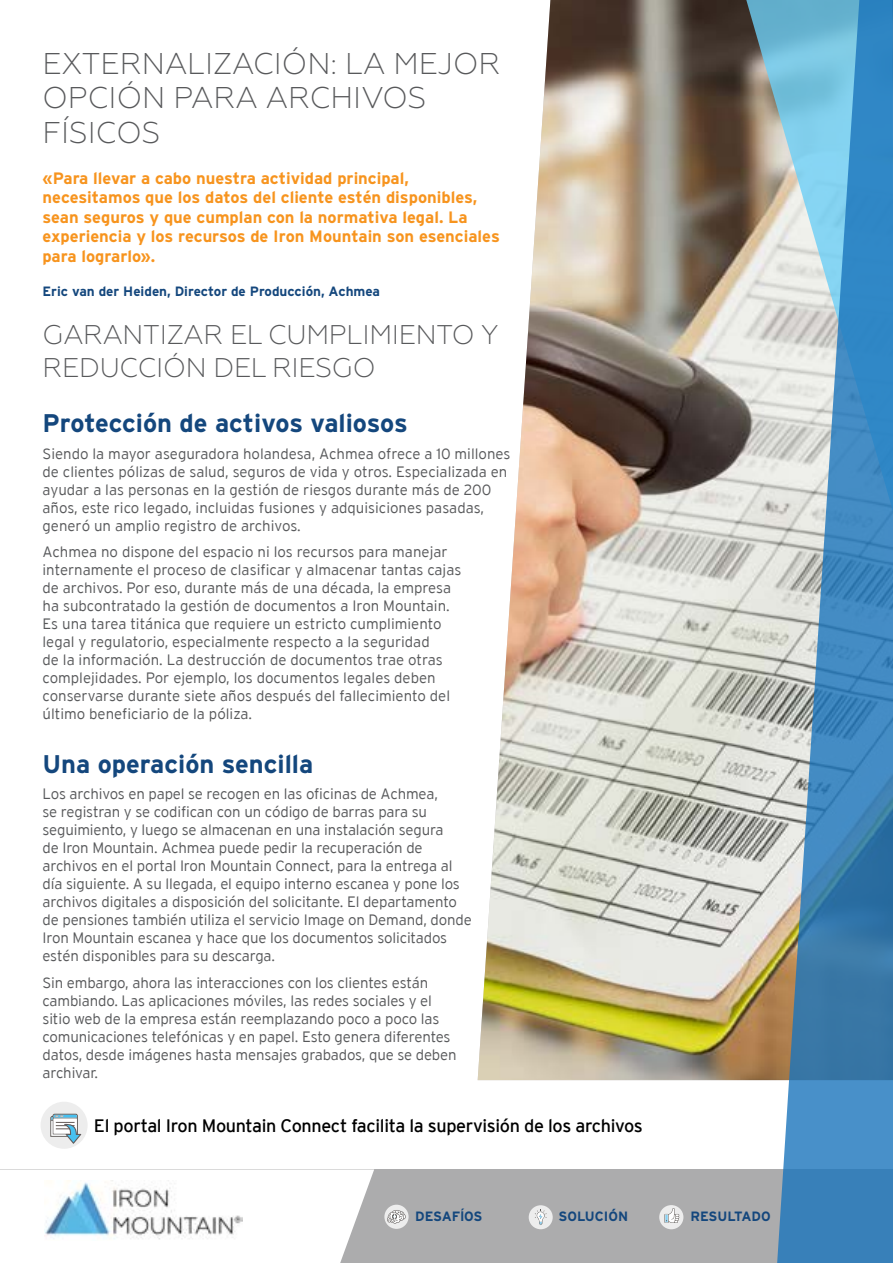
<style>
.page{position:relative;width:893px;height:1263px;background:#fff}
.page>*{position:absolute;margin:0;border:0;box-sizing:border-box;transform-origin:0 0}
.t1{font:300 30px/34.5px "Geometria";color:#58595b}
.t2{font:300 27px/33px "Geometria";letter-spacing:-.01em;color:#58595b}
.t3{font:700 25.5px "Interstate";color:#14477d}
.t4{font:18px "Interstate";letter-spacing:-.02em;color:#000}
.t5{font:700 16.5px/19.5px "Interstate";color:#f7941e}
.t6{font:300 15px/18px "Interstate";letter-spacing:-.01em;color:#58595b}
.t7{font:700 13.5px "Interstate";color:#14477d}
.s1{font-family:"Arial"}
</style>
<div class="page">
<div style="left:0;top:1169px;width:893px;height:94px;background:#acacad"></div>
<svg style="left:0;top:1169px;width:374px;height:94px;background:#f8f8f8"></svg>
<img style="left:45px;top:1180px;width:197px;height:60px">
<img style="left:478px;top:0;width:299px;height:1080px">
<svg style="left:746px;top:0;width:31px;height:513px;background:#bbbcb5"></svg>
<svg style="left:777px;top:0;width:116px;height:1263px;background:#689fc3"></svg>
<div style="left:41px;top:1102px;width:47px;height:47px;background:#ededed;border-radius:50%"></div>
<svg style="left:50px;top:1114px;width:31px;height:30px"></svg>
<div style="left:529px;top:1205px;width:24px;height:24px;background:#ededed;border-radius:50%"></div>
<svg style="left:535px;top:1209px;width:12px;height:16px"></svg>
<div style="left:659px;top:1205px;width:24px;height:24px;background:#ededed;border-radius:50%"></div>
<svg style="left:664px;top:1208px;width:15px;height:15px"></svg>
<div style="left:384px;top:1205px;width:25px;height:24px;background:#ededed;border-radius:50%"></div>
<svg style="left:387px;top:1210px;width:19px;height:13px"></svg>
<h1 class="t1" style="left:43px;top:46px;width:459px">EXTERNALIZACIÓN: LA MEJOR<br>OPCIÓN PARA ARCHIVOS<br>FÍSICOS</h1>
<p class="t5" style="left:43px;top:168px;width:459px">«Para llevar a cabo nuestra actividad principal, necesitamos que los datos del cliente estén disponibles, sean seguros y que cumplan con la normativa legal. La experiencia y los recursos de Iron Mountain son esenciales para lograrlo».</p>
<p class="t7" style="left:43px;top:283px;width:339px">Eric van der Heiden, Director de Producción, Achmea</p>
<h2 class="t2" style="left:43px;top:318px;width:458px">GARANTIZAR EL CUMPLIMIENTO Y<br>REDUCCIÓN DEL RIESGO</h2>
<h3 class="t3" style="left:43px;top:409px;width:367px">Protección de activos valiosos</h3>
<p class="t6" style="left:43px;top:444px;width:470px">Siendo la mayor aseguradora holandesa, Achmea ofrece a 10 millones de clientes pólizas de salud, seguros de vida y otros. Especializada en ayudar a las personas en la gestión de riesgos durante más de 200 años, este rico legado, incluidas fusiones y adquisiciones pasadas, generó un amplio registro de archivos.</p>
<p class="t6" style="left:43px;top:543px;width:420px">Achmea no dispone del espacio ni los recursos para manejar internamente el proceso de clasificar y almacenar tantas cajas de archivos. Por eso, durante más de una década, la empresa ha subcontratado la gestión de documentos a Iron Mountain.<br>Es una tarea titánica que requiere un estricto cumplimiento legal y regulatorio, especialmente respecto a la seguridad<br>de la información. La destrucción de documentos trae otras complejidades. Por ejemplo, los documentos legales deben conservarse durante siete años después del fallecimiento del último beneficiario de la póliza.</p>
<h3 class="t3" style="left:43px;top:750px;width:272px">Una operación sencilla</h3>
<p class="t6" style="left:43px;top:785px;width:431px">Los archivos en papel se recogen en las oficinas de Achmea,<br>se registran y se codifican con un código de barras para su seguimiento, y luego se almacenan en una instalación segura<br>de Iron Mountain. Achmea puede pedir la recuperación de archivos en el portal Iron Mountain Connect, para la entrega al día siguiente. A su llegada, el equipo interno escanea y pone los archivos digitales a disposición del solicitante. El departamento de pensiones también utiliza el servicio Image on Demand, donde Iron Mountain escanea y hace que los documentos solicitados estén disponibles para su descarga.</p>
<p class="t6" style="left:43px;top:973px;width:416px">Sin embargo, ahora las interacciones con los clientes están cambiando. Las aplicaciones móviles, las redes sociales y el sitio web de la empresa están reemplazando poco a poco las comunicaciones telefónicas y en papel. Esto genera diferentes datos, desde imágenes hasta mensajes grabados, que se deben archivar.</p>
<p class="t4" style="left:94px;top:1115px;width:550px">El portal Iron Mountain Connect facilita la supervisión de los archivos</p>
<p class="t7" style="left:415px;top:1209px;width:69px">DESAF<span class="s1">ĺ</span>OS</p>
<p class="t7" style="left:559px;top:1209px;width:71px">SOLUCIÓN</p>
<p class="t7" style="left:690px;top:1209px;width:82px">RESULTADO</p>
</div>
